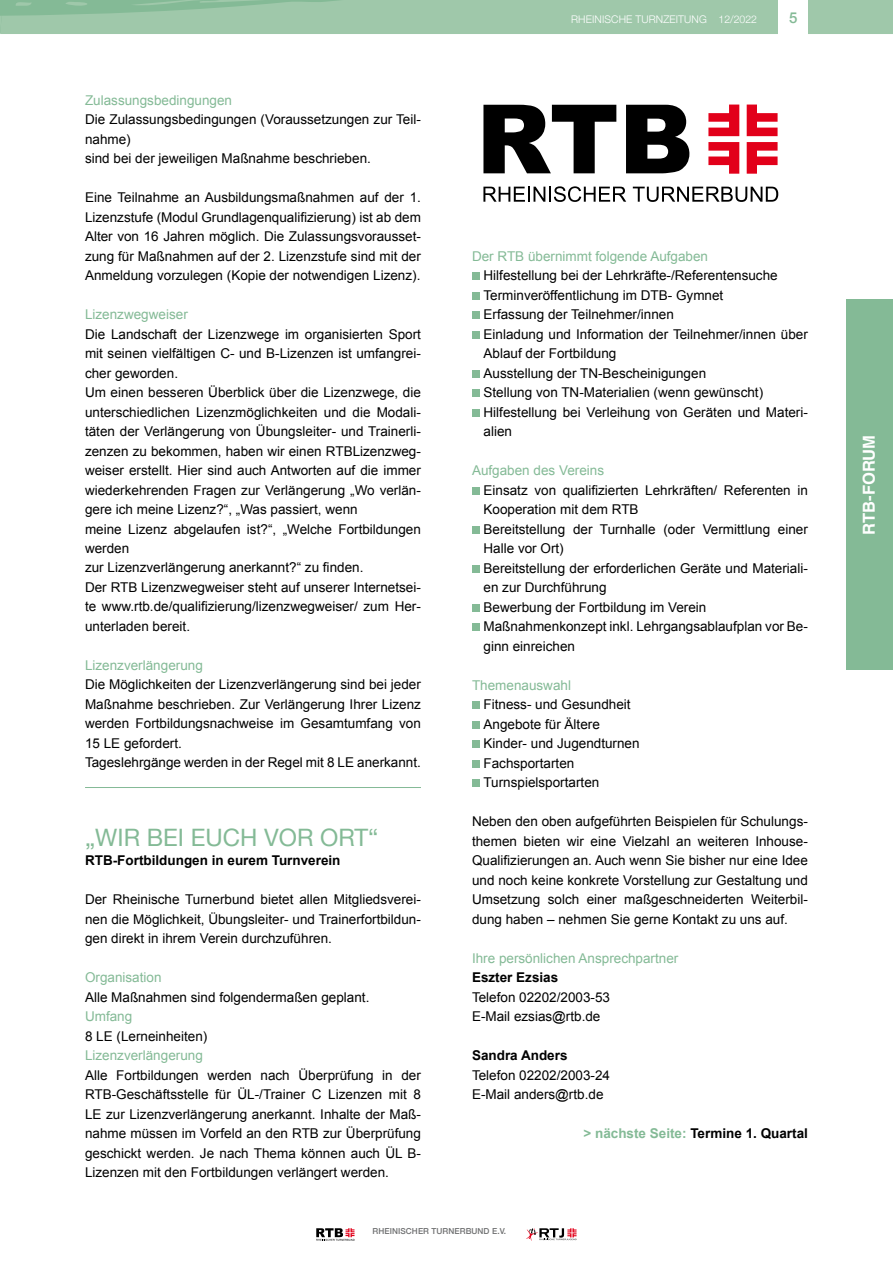
<style>
.page{position:relative;width:893px;height:1263px;background:#fff}
.page>*{position:absolute;margin:0;border:0;box-sizing:border-box;transform-origin:0 0}
.t1{font:24px "Helvetica Neue";color:#84ba96}
.t2{font:700 16.5px "Helvetica";color:#fff}
.t3{font:500 15px "Helvetica Neue";color:#84ba96}
.t4{font:13.5px/19.5px "Arial";color:#000}
.t5{font:13.5px "Arial";color:#84ba96}
.t6{font:700 13.5px "Arial";color:#000}
.t7{font:300 10.5px "Helvetica Neue";letter-spacing:.01em;color:#fff}
.t8{font:500 8.25px "Helvetica Neue";letter-spacing:.01em;color:#707172}
.s1{color:#84ba96}
</style>
<div class="page">
<div style="left:846px;top:300px;width:47px;height:370px;background:#84ba96"></div>
<svg style="left:316px;top:1228px;width:39px;height:13px"></svg>
<svg style="left:526px;top:1228px;width:51px;height:13px"></svg>
<svg style="left:0;top:0;width:893px;height:34px;background:#9fc8aa"></svg>
<hr style="left:85px;top:787px;width:336px;height:1px;background:#84ba96">
<svg style="left:708px;top:142px;width:31px;height:32px"></svg>
<svg style="left:747px;top:142px;width:31px;height:32px"></svg>
<svg style="left:708px;top:105px;width:31px;height:31px"></svg>
<svg style="left:747px;top:105px;width:31px;height:31px"></svg>
<svg style="left:483px;top:105px;width:133px;height:68px"></svg>
<svg style="left:626px;top:105px;width:63px;height:68px"></svg>
<svg style="left:483px;top:186px;width:143px;height:16px"></svg>
<svg style="left:633px;top:187px;width:145px;height:15px"></svg>
<div style="left:472px;top:272px;width:8px;height:8px;background:#84ba96"></div>
<div style="left:472px;top:292px;width:8px;height:8px;background:#84ba96"></div>
<div style="left:472px;top:311px;width:8px;height:8px;background:#84ba96"></div>
<div style="left:472px;top:331px;width:8px;height:8px;background:#84ba96"></div>
<div style="left:472px;top:370px;width:8px;height:8px;background:#84ba96"></div>
<div style="left:472px;top:389px;width:8px;height:8px;background:#84ba96"></div>
<div style="left:472px;top:409px;width:8px;height:8px;background:#84ba96"></div>
<div style="left:472px;top:487px;width:8px;height:8px;background:#84ba96"></div>
<div style="left:472px;top:526px;width:8px;height:8px;background:#84ba96"></div>
<div style="left:472px;top:565px;width:8px;height:8px;background:#84ba96"></div>
<div style="left:472px;top:604px;width:8px;height:8px;background:#84ba96"></div>
<div style="left:472px;top:623px;width:8px;height:8px;background:#84ba96"></div>
<div style="left:472px;top:701px;width:8px;height:8px;background:#84ba96"></div>
<div style="left:472px;top:721px;width:8px;height:8px;background:#84ba96"></div>
<div style="left:472px;top:740px;width:8px;height:8px;background:#84ba96"></div>
<div style="left:472px;top:760px;width:8px;height:8px;background:#84ba96"></div>
<div style="left:472px;top:779px;width:8px;height:8px;background:#84ba96"></div>
<p class="t5" style="left:85px;top:91px;width:149px">Zulassungsbedingungen</p>
<p class="t4" style="left:85px;top:110px;width:337px">Die Zulassungsbedingungen (Voraussetzungen zur Teil&shy;nahme)<br>sind bei der jeweiligen Maßnahme beschrieben.</p>
<p class="t4" style="left:85px;top:188px;width:337px;text-align:justify">Eine Teilnahme an Ausbildungsmaßnahmen auf der 1.<br>Lizenzstufe (Modul Grundlagenqualifizierung) ist ab dem Alter von 16 Jahren möglich. Die Zulassungsvorausset&shy;zung für Maßnahmen auf der 2. Lizenzstufe sind mit der Anmeldung vorzulegen (Kopie der notwendigen Lizenz).</p>
<p class="t5" style="left:85px;top:305px;width:104px">Lizenzwegweiser</p>
<p class="t4" style="left:85px;top:324px;width:337px">Die Landschaft der Lizenzwege im organisierten Sport mit seinen vielfältigen C- und B-Lizenzen ist umfangrei&shy;cher geworden.<br>Um einen besseren Überblick über die Lizenzwege, die unterschiedlichen Lizenzmöglichkeiten und die Modali&shy;täten der Verlängerung von Übungsleiter- und Trainerli&shy;zenzen zu bekommen, haben wir einen RTBLizenzweg&shy;weiser erstellt. Hier sind auch Antworten auf die immer wiederkehrenden Fragen zur Verlängerung „Wo verlän&shy;gere ich meine Lizenz?“, „Was passiert, wenn<br>meine Lizenz abgelaufen ist?“, „Welche Fortbildungen werden<br>zur Lizenzverlängerung anerkannt?“ zu finden.<br>Der RTB Lizenzwegweiser steht auf unserer Internetsei&shy;te www.rtb.de/qualifizierung/lizenzwegweiser/ zum Her&shy;unterladen bereit.</p>
<p class="t5" style="left:85px;top:656px;width:119px">Lizenzverlängerung</p>
<p class="t4" style="left:85px;top:675px;width:337px">Die Möglichkeiten der Lizenzverlängerung sind bei jeder Maßnahme beschrieben. Zur Verlängerung Ihrer Lizenz werden Fortbildungsnachweise im Gesamtumfang von 15 LE gefordert.<br>Tageslehrgänge werden in der Regel mit 8 LE anerkannt.</p>
<h1 class="t1" style="left:85px;top:820px;width:295px">„WIR BEI EUCH VOR ORT“</h1>
<p class="t6" style="left:85px;top:851px;width:257px">RTB-Fortbildungen in eurem Turnverein</p>
<p class="t4" style="left:85px;top:890px;width:337px;text-align:justify">Der Rheinische Turnerbund bietet allen Mitgliedsverei&shy;nen die Möglichkeit, Übungsleiter- und Trainerfortbildun&shy;gen direkt in ihrem Verein durchzuführen.</p>
<p class="t5" style="left:85px;top:968px;width:78px">Organisation</p>
<p class="t4" style="left:85px;top:987px;width:286px">Alle Maßnahmen sind folgendermaßen geplant.</p>
<p class="t5" style="left:85px;top:1007px;width:49px">Umfang</p>
<p class="t4" style="left:85px;top:1026px;width:124px">8 LE (Lerneinheiten)</p>
<p class="t5" style="left:85px;top:1046px;width:119px">Lizenzverlängerung</p>
<p class="t4" style="left:85px;top:1065px;width:337px;text-align:justify">Alle Fortbildungen werden nach Überprüfung in der RTB-Geschäftsstelle für ÜL-/Trainer C Lizenzen mit 8<br>LE zur Lizenzverlängerung anerkannt. Inhalte der Maß&shy;nahme müssen im Vorfeld an den RTB zur Überprüfung geschickt werden. Je nach Thema können auch ÜL B-Lizenzen mit den Fortbildungen verlängert werden.</p>
<p class="t7" style="left:571px;top:11px;width:187px">RHEINISCHE TURNZEITUNG 12/2022</p>
<p class="t3" style="left:789px;top:6px;width:10px">5</p>
<p class="t5" style="left:472px;top:247px;width:238px">Der RTB übernimmt folgende Aufgaben</p>
<p class="t4" style="left:484px;top:266px;width:326px">Hilfestellung bei der Lehrkräfte-/Referentensuche Terminveröffentlichung im DTB- Gymnet<br>Erfassung der Teilnehmer/innen<br>Einladung und Information der Teilnehmer/innen über Ablauf der Fortbildung<br>Ausstellung der TN-Bescheinigungen<br>Stellung von TN-Materialien (wenn gewünscht)<br>Hilfestellung bei Verleihung von Geräten und Materi&shy;alien</p>
<p class="t5" style="left:472px;top:461px;width:134px">Aufgaben des Vereins</p>
<p class="t4" style="left:484px;top:480px;width:326px">Einsatz von qualifizierten Lehrkräften/ Referenten in Kooperation mit dem RTB<br>Bereitstellung der Turnhalle (oder Vermittlung einer Halle vor Ort)<br>Bereitstellung der erforderlichen Geräte und Materiali&shy;en zur Durchführung<br>Bewerbung der Fortbildung im Verein Maßnahmenkonzept inkl. Lehrgangsablaufplan vor Be&shy;ginn einreichen</p>
<p class="t5" style="left:472px;top:676px;width:101px">Themenauswahl</p>
<p class="t4" style="left:484px;top:695px;width:158px">Fitness- und Gesundheit<br>Angebote für Ältere<br>Kinder- und Jugendturnen<br>Fachsportarten<br>Turnspielsportarten</p>
<p class="t4" style="left:472px;top:812px;width:337px;text-align:justify">Neben den oben aufgeführten Beispielen für Schulungs&shy;themen bieten wir eine Vielzahl an weiteren Inhouse-Qualifizierungen an. Auch wenn Sie bisher nur eine Idee und noch keine konkrete Vorstellung zur Gestaltung und Umsetzung solch einer maßgeschneiderten Weiterbil&shy;dung haben – nehmen Sie gerne Kontakt zu uns auf.</p>
<p class="t5" style="left:472px;top:949px;width:208px">Ihre persönlichen Ansprechpartner</p>
<p class="t6" style="left:472px;top:968px;width:88px">Eszter Ezsias</p>
<p class="t4" style="left:472px;top:987px;width:140px">Telefon 02202/2003-53<br>E-Mail ezsias@rtb.de</p>
<p class="t6" style="left:472px;top:1046px;width:97px">Sandra Anders</p>
<p class="t4" style="left:472px;top:1065px;width:140px">Telefon 02202/2003-24<br>E-Mail anders@rtb.de</p>
<p class="t6" style="left:583px;top:1124px;width:226px"><span class="s1">˃ nächste Seite:</span> Termine 1. Quartal</p>
<p class="t8" style="left:372px;top:1225px;width:135px">RHEINISCHER TURNERBUND E.V.</p>
<p class="t2" style="left:855px;top:535px;width:101px;rotate:-90deg">RTB-FORUM</p>
</div>
